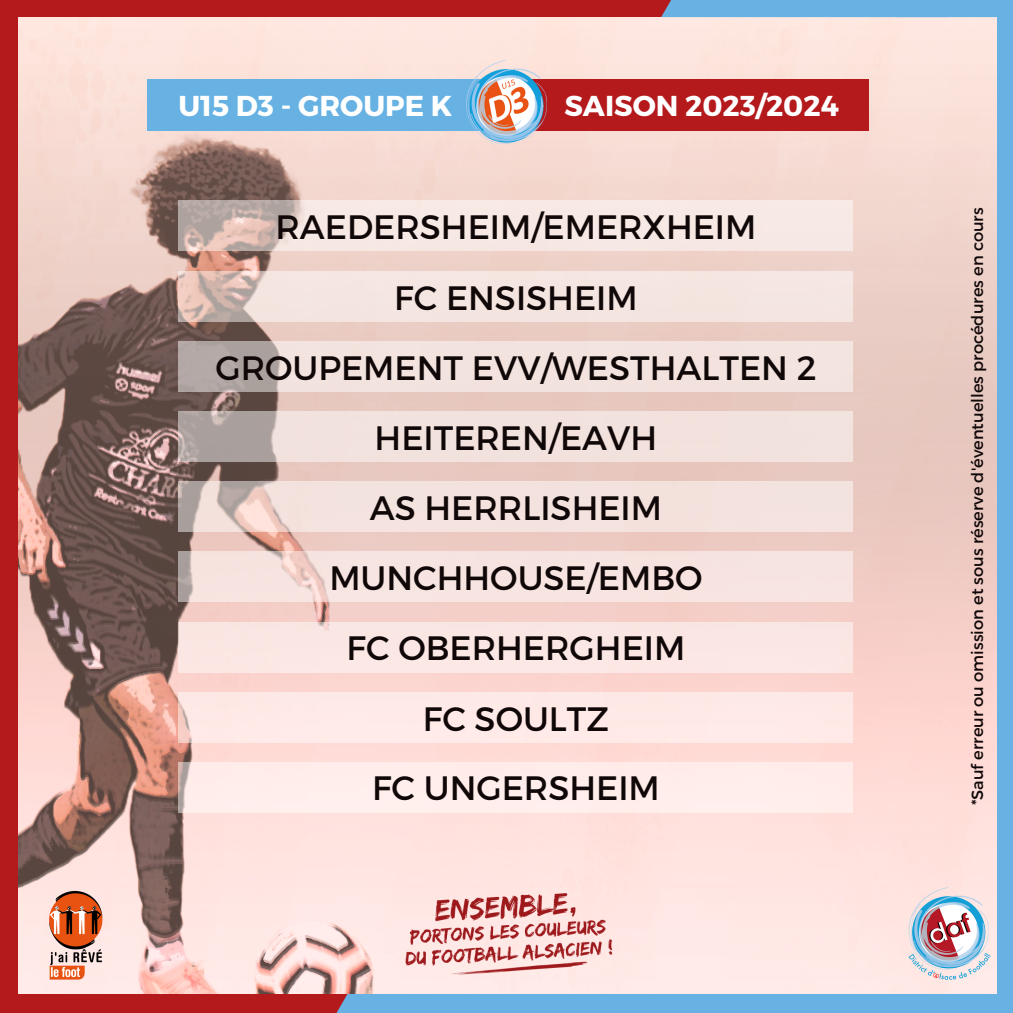
<style>
.page{position:relative;width:1013px;height:1013px;background:#fff}
.page>*{position:absolute;margin:0;border:0;box-sizing:border-box;transform-origin:0 0}
.t1{font:33.75px "Montserrat";color:#100808}
.t2{font:700 28.75px "Montserrat";color:#fff}
.t3{font:16.25px "Montserrat";color:#100808}
</style>
<div class="page">
<img style="left:19px;top:17px;width:978px;height:977px">
<div style="left:997px;top:0;width:15px;height:1012px;background:#67b2e3"></div>
<div style="left:171px;top:994px;width:841px;height:18px;background:#67b2e3"></div>
<div style="left:0;top:0;width:892px;height:17px;background:#b4191c"></div>
<div style="left:661px;top:0;width:287px;height:17px;background:#67b2e3"></div>
<div style="left:895px;top:0;width:117px;height:17px;background:#67b2e3"></div>
<div style="left:0;top:0;width:18px;height:1012px;background:#b4191c"></div>
<div style="left:181px;top:994px;width:166px;height:18px;background:#b4191c"></div>
<div style="left:0;top:994px;width:275px;height:18px;background:#b4191c"></div>
<img style="left:907px;top:886px;width:83px;height:96px">
<img style="left:392px;top:888px;width:221px;height:91px">
<img style="left:44px;top:887px;width:63px;height:95px">
<div style="left:147px;top:80px;width:356px;height:51px;background:#67b2e3"></div>
<div style="left:506px;top:80px;width:363px;height:51px;background:#b4191c"></div>
<img style="left:459px;top:54px;width:94px;height:95px">
<svg style="left:179px;top:200px;width:674px;height:51px;background:#eedfda"></svg>
<svg style="left:179px;top:271px;width:674px;height:51px;background:#f0e0db"></svg>
<svg style="left:179px;top:341px;width:674px;height:51px;background:#e8d9d5"></svg>
<svg style="left:179px;top:411px;width:674px;height:51px;background:#e8d8d4"></svg>
<svg style="left:179px;top:481px;width:674px;height:51px;background:#efddd9"></svg>
<div style="left:179px;top:551px;width:674px;height:51px;background:#f7e4e0"></div>
<div style="left:179px;top:621px;width:674px;height:51px;background:#fbe7e4"></div>
<div style="left:179px;top:691px;width:674px;height:51px;background:#ffeae7"></div>
<div style="left:179px;top:761px;width:674px;height:51px;background:#ffedeb"></div>
<p class="t2" style="left:178px;top:87px;width:275px">U15 D3 - GROUPE K</p>
<p class="t2" style="left:564px;top:87px;width:276px">SAISON 2023/2024</p>
<p class="t1" style="left:275px;top:205px;width:482px">RAEDERSHEIM/EMERXHEIM</p>
<p class="t1" style="left:394px;top:275px;width:245px">FC ENSISHEIM</p>
<p class="t1" style="left:215px;top:346px;width:602px">GROUPEMENT EVV/WESTHALTEN 2</p>
<p class="t1" style="left:374px;top:416px;width:284px">HEITEREN/EAVH</p>
<p class="t1" style="left:370px;top:486px;width:294px">AS HERRLISHEIM</p>
<p class="t1" style="left:329px;top:556px;width:375px">MUNCHHOUSE/EMBO</p>
<p class="t1" style="left:346px;top:626px;width:340px">FC OBERHERGHEIM</p>
<p class="t1" style="left:423px;top:697px;width:188px">FC SOULTZ</p>
<p class="t1" style="left:372px;top:766px;width:289px">FC UNGERSHEIM</p>
<p class="t3" style="left:966px;top:805px;width:599px;rotate:-90deg">*Sauf erreur ou omission et sous réserve d'éventuelles procédures en cours</p>
</div>
